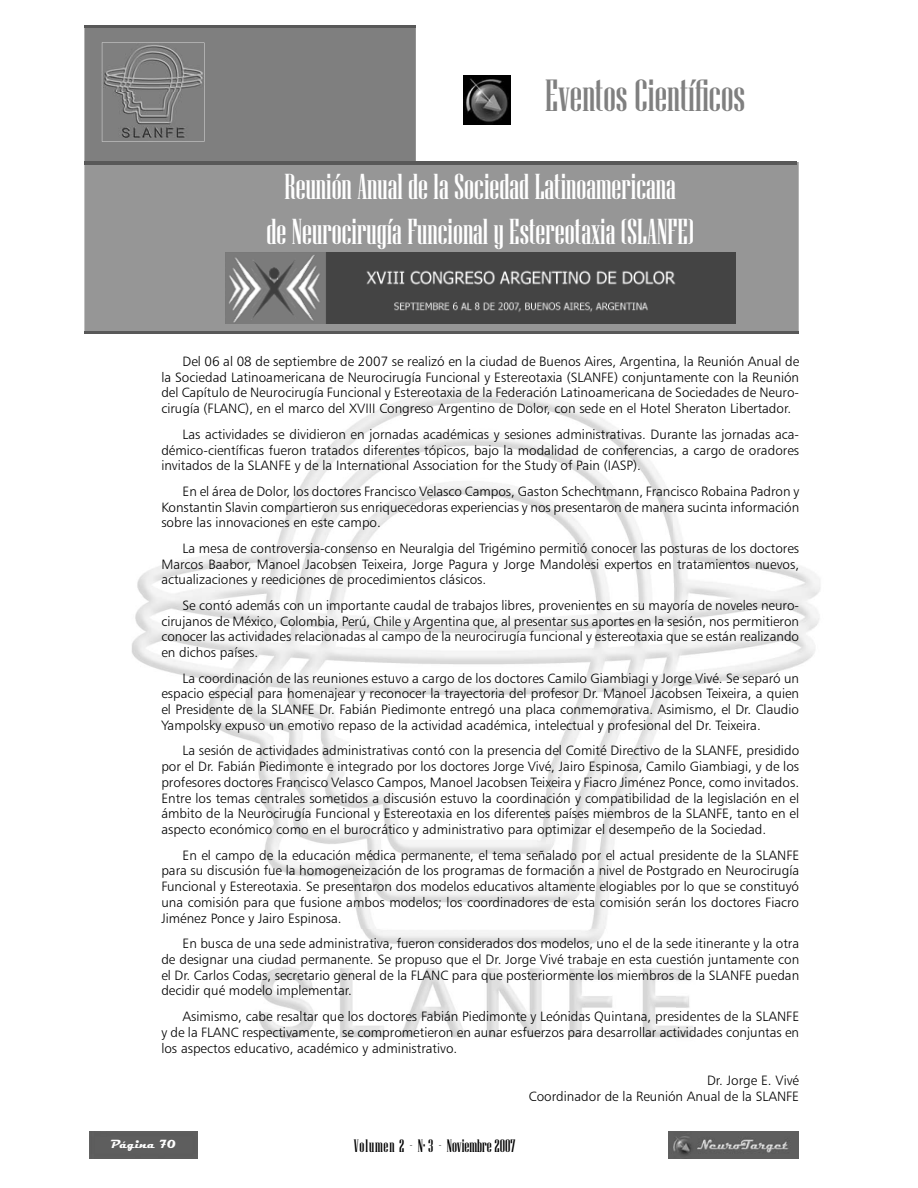
<style>
.page{position:relative;width:918px;height:1188px;background:#fff}
.page>*{position:absolute;margin:0;border:0;box-sizing:border-box;transform-origin:0 0}
.t1{font:45px "Niagara Solid";color:#7f7f7f}
.t2{font:36px/45px "Niagara Solid";color:#fff;text-align:center}
.t3{font:18px "Niagara Solid";color:#000}
.t4{font:13.5px/15.8px "Humanist 777 BT Light B";color:#000;text-align:justify}
.t5{font:700 12px "Magneto";color:#fff}
</style>
<div class="page">
<div style="left:84px;top:162px;width:715px;height:169px;background:#969696"></div>
<hr style="left:84px;top:331px;width:715px;height:3px;background:#585858">
<div style="left:84px;top:28px;width:332px;height:137px;background:#7f7f7f"></div>
<hr style="left:84px;top:161px;width:713px;height:3px;background:#585858">
<img style="left:463px;top:75px;width:47px;height:49px">
<hr style="left:84px;top:25px;width:332px;height:3px;background:#585858">
<img style="left:669px;top:1131px;width:130px;height:28px">
<div style="left:89px;top:1131px;width:108px;height:28px;background:#5e5e5e"></div>
<img style="left:132px;top:389px;width:689px;height:650px">
<svg style="left:102px;top:41px;width:104px;height:104px;background:#818181"></svg>
<img style="left:225px;top:253px;width:510px;height:71px">
<h1 class="t1" style="left:545px;top:80px;width:202px">Eventos Científicos</h1>
<h2 class="t2" style="left:266px;top:166px;width:429px">Reunión Anual de la Sociedad Latinoamericana<br>de Neurocirugía Funcional y Estereotaxia (SLANFE)</h2>
<p class="t4" style="left:161px;top:355px;width:639px;text-indent:21px">Del 06 al 08 de septiembre de 2007 se realizó en la ciudad de Buenos Aires, Argentina, la Reunión Anual de la Sociedad Latinoamericana de Neurocirugía Funcional y Estereotaxia (SLANFE) conjuntamente con la Reunión del Capítulo de Neurocirugía Funcional y Estereotaxia de la Federación Latinoamericana de Sociedades de Neuro&shy;cirugía (FLANC), en el marco del XVIII Congreso Argentino de Dolor, con sede en el Hotel Sheraton Libertador.</p>
<p class="t4" style="left:161px;top:427px;width:639px;text-indent:21px">Las actividades se dividieron en jornadas académicas y sesiones administrativas. Durante las jornadas aca&shy;démico-científicas fueron tratados diferentes tópicos, bajo la modalidad de conferencias, a cargo de oradores invitados de la SLANFE y de la International Association for the Study of Pain (IASP).</p>
<p class="t4" style="left:161px;top:484px;width:639px;text-indent:21px">En el área de Dolor, los doctores Francisco Velasco Campos, Gaston Schechtmann, Francisco Robaina Padron y Konstantin Slavin compartieron sus enriquecedoras experiencias y nos presentaron de manera sucinta información sobre las innovaciones en este campo.</p>
<p class="t4" style="left:161px;top:541px;width:639px;text-indent:21px">La mesa de controversia-consenso en Neuralgia del Trigémino permitió conocer las posturas de los doctores Marcos Baabor, Manoel Jacobsen Teixeira, Jorge Pagura y Jorge Mandolesi expertos en tratamientos nuevos, actualizaciones y reediciones de procedimientos clásicos.</p>
<p class="t4" style="left:161px;top:598px;width:639px;text-indent:21px">Se contó además con un importante caudal de trabajos libres, provenientes en su mayoría de noveles neuro&shy;cirujanos de México, Colombia, Perú, Chile y Argentina que, al presentar sus aportes en la sesión, nos permitieron conocer las actividades relacionadas al campo de la neurocirugía funcional y estereotaxia que se están realizando en dichos países.</p>
<p class="t4" style="left:161px;top:671px;width:639px;text-indent:21px">La coordinación de las reuniones estuvo a cargo de los doctores Camilo Giambiagi y Jorge Vivé. Se separó un espacio especial para homenajear y reconocer la trayectoria del profesor Dr. Manoel Jacobsen Teixeira, a quien el Presidente de la SLANFE Dr. Fabián Piedimonte entregó una placa conmemorativa. Asimismo, el Dr. Claudio Yampolsky expuso un emotivo repaso de la actividad académica, intelectual y profesional del Dr. Teixeira.</p>
<p class="t4" style="left:161px;top:744px;width:639px;text-indent:21px">La sesión de actividades administrativas contó con la presencia del Comité Directivo de la SLANFE, presidido por el Dr. Fabián Piedimonte e integrado por los doctores Jorge Vivé, Jairo Espinosa, Camilo Giambiagi, y de los profesores doctores Francisco Velasco Campos, Manoel Jacobsen Teixeira y Fiacro Jiménez Ponce, como invitados.<br>Entre los temas centrales sometidos a discusión estuvo la coordinación y compatibilidad de la legislación en el ámbito de la Neurocirugía Funcional y Estereotaxia en los diferentes países miembros de la SLANFE, tanto en el aspecto económico como en el burocrático y administrativo para optimizar el desempeño de la Sociedad.</p>
<p class="t4" style="left:161px;top:848px;width:639px;text-indent:21px">En el campo de la educación médica permanente, el tema señalado por el actual presidente de la SLANFE para su discusión fue la homogeneización de los programas de formación a nivel de Postgrado en Neurocirugía Funcional y Estereotaxia. Se presentaron dos modelos educativos altamente elogiables por lo que se constituyó una comisión para que fusione ambos modelos; los coordinadores de esta comisión serán los doctores Fiacro Jiménez Ponce y Jairo Espinosa.</p>
<p class="t4" style="left:161px;top:937px;width:639px;text-indent:21px">En busca de una sede administrativa, fueron considerados dos modelos, uno el de la sede itinerante y la otra de designar una ciudad permanente. Se propuso que el Dr. Jorge Vivé trabaje en esta cuestión juntamente con el Dr. Carlos Codas, secretario general de la FLANC para que posteriormente los miembros de la SLANFE puedan decidir qué modelo implementar.</p>
<p class="t4" style="left:161px;top:1010px;width:639px;text-indent:21px">Asimismo, cabe resaltar que los doctores Fabián Piedimonte y Leónidas Quintana, presidentes de la SLANFE y de la FLANC respectivamente, se comprometieron en aunar esfuerzos para desarrollar actividades conjuntas en los aspectos educativo, académico y administrativo.</p>
<p class="t4" style="left:529px;top:1074px;width:272px;text-align:right">Dr. Jorge E. Vivé<br>Coordinador de la Reunión Anual de la SLANFE</p>
<p class="t5" style="left:110px;top:1137px;width:67px">Página 70</p>
<h3 class="t3" style="left:354px;top:1140px;width:163px">Volumen 2 - N· 3 - Noviembre 2007</h3>
</div>
